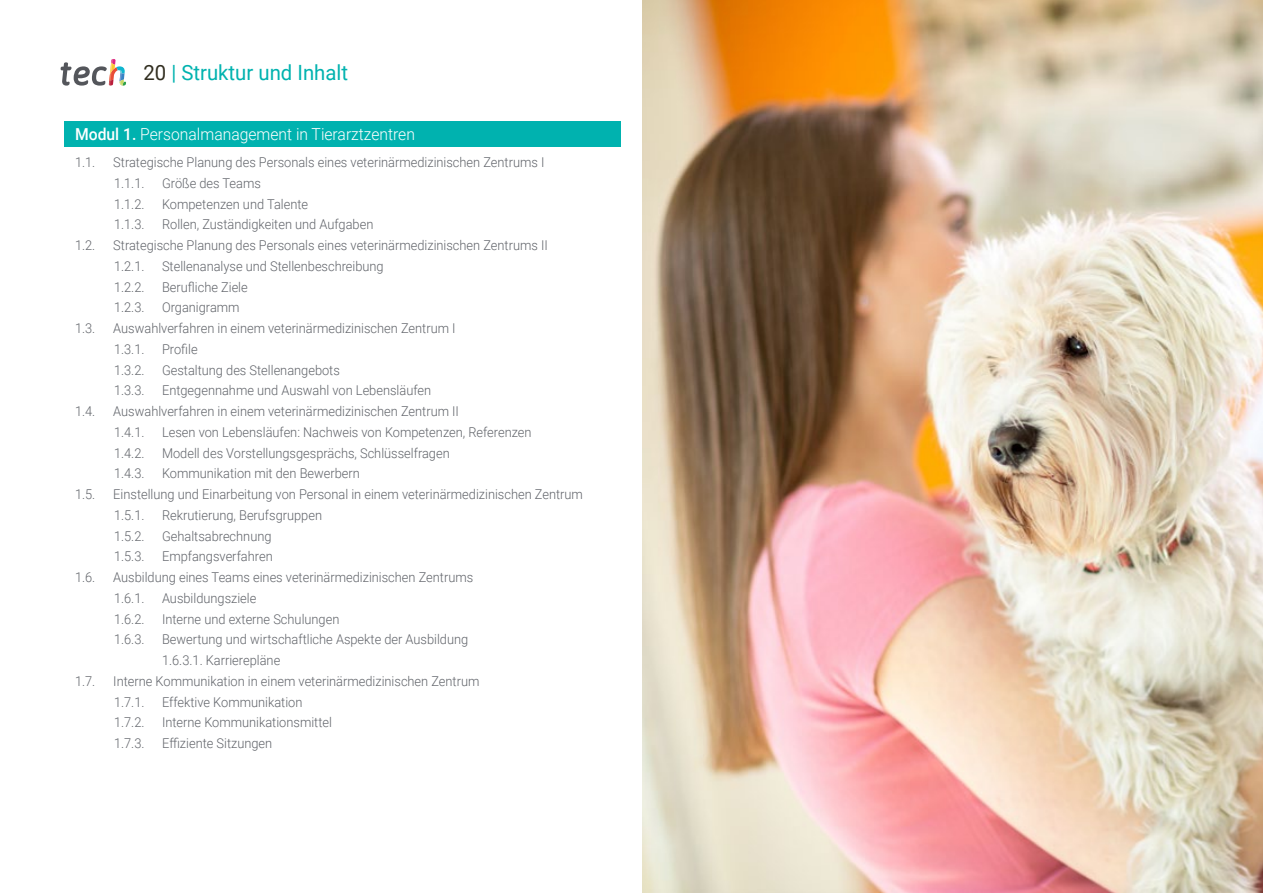
<style>
.page{position:relative;width:1263px;height:893px;background:#fff}
.page>*{position:absolute;margin:0;border:0;box-sizing:border-box;transform-origin:0 0}
.t1{font:21px "Roboto";color:#00b2af}
.t2{font:300 16.5px "Roboto";color:#fff;scale:.95 1}
.t3{font:300 13.5px/20.7px "Roboto";color:#61646a;scale:.95 1}
.s1{color:#312e20}
.s2{font-weight:500}
</style>
<div class="page">
<div style="left:64px;top:121px;width:557px;height:25px;background:#00b2af"></div>
<svg style="left:61px;top:59px;width:65px;height:27px"></svg>
<img style="left:642px;top:0;width:621px;height:893px">
<h1 class="t1" style="left:144px;top:57px;width:206px"><span class="s1">20</span> | Struktur und Inhalt</h1>
<p class="t2" style="left:75px;top:123px;width:359px"><span class="s2">Modul 1.</span> Personalmanagement in Tierarztzentren</p>
<p class="t3" style="left:75px;top:151px;width:23px">1.1.</p>
<p class="t3" style="left:113px;top:151px;width:455px">Strategische Planung des Personals eines veterinärmedizinischen Zentrums I<br>1.1.1.</p>
<p class="t3" style="left:162px;top:172px;width:106px">Größe des Teams</p>
<p class="t3" style="left:114px;top:193px;width:34px">1.1.2.</p>
<p class="t3" style="left:162px;top:193px;width:155px">Kompetenzen und Talente</p>
<p class="t3" style="left:114px;top:214px;width:34px">1.1.3.</p>
<p class="t3" style="left:162px;top:214px;width:224px">Rollen, Zuständigkeiten und Aufgaben</p>
<p class="t3" style="left:75px;top:234px;width:23px">1.2.</p>
<p class="t3" style="left:113px;top:234px;width:459px">Strategische Planung des Personals eines veterinärmedizinischen Zentrums II<br>1.2.1.</p>
<p class="t3" style="left:162px;top:255px;width:235px">Stellenanalyse und Stellenbeschreibung</p>
<p class="t3" style="left:114px;top:276px;width:34px">1.2.2.</p>
<p class="t3" style="left:162px;top:276px;width:92px">Berufliche Ziele</p>
<p class="t3" style="left:114px;top:297px;width:34px">1.2.3.</p>
<p class="t3" style="left:162px;top:297px;width:83px">Organigramm</p>
<p class="t3" style="left:75px;top:317px;width:23px">1.3.</p>
<p class="t3" style="left:113px;top:317px;width:362px">Auswahlverfahren in einem veterinärmedizinischen Zentrum I<br>1.3.1.</p>
<p class="t3" style="left:162px;top:338px;width:39px">Profile</p>
<p class="t3" style="left:114px;top:359px;width:34px">1.3.2.</p>
<p class="t3" style="left:162px;top:359px;width:189px">Gestaltung des Stellenangebots</p>
<p class="t3" style="left:114px;top:380px;width:34px">1.3.3.</p>
<p class="t3" style="left:162px;top:380px;width:285px">Entgegennahme und Auswahl von Lebensläufen</p>
<p class="t3" style="left:75px;top:400px;width:23px">1.4.</p>
<p class="t3" style="left:113px;top:400px;width:365px">Auswahlverfahren in einem veterinärmedizinischen Zentrum II<br>1.4.1.</p>
<p class="t3" style="left:162px;top:421px;width:390px">Lesen von Lebensläufen: Nachweis von Kompetenzen, Referenzen</p>
<p class="t3" style="left:114px;top:442px;width:34px">1.4.2.</p>
<p class="t3" style="left:162px;top:442px;width:304px">Modell des Vorstellungsgesprächs, Schlüsselfragen</p>
<p class="t3" style="left:114px;top:463px;width:34px">1.4.3.</p>
<p class="t3" style="left:162px;top:463px;width:210px">Kommunikation mit den Bewerbern</p>
<p class="t3" style="left:75px;top:483px;width:23px">1.5.</p>
<p class="t3" style="left:113px;top:483px;width:496px">Einstellung und Einarbeitung von Personal in einem veterinärmedizinischen Zentrum<br>1.5.1.</p>
<p class="t3" style="left:162px;top:504px;width:170px">Rekrutierung, Berufsgruppen</p>
<p class="t3" style="left:114px;top:525px;width:34px">1.5.2.</p>
<p class="t3" style="left:162px;top:525px;width:117px">Gehaltsabrechnung</p>
<p class="t3" style="left:114px;top:546px;width:34px">1.5.3.</p>
<p class="t3" style="left:162px;top:546px;width:118px">Empfangsverfahren</p>
<p class="t3" style="left:75px;top:566px;width:23px">1.6.</p>
<p class="t3" style="left:113px;top:566px;width:380px">Ausbildung eines Teams eines veterinärmedizinischen Zentrums<br>1.6.1.</p>
<p class="t3" style="left:162px;top:587px;width:101px">Ausbildungsziele</p>
<p class="t3" style="left:114px;top:608px;width:34px">1.6.2.</p>
<p class="t3" style="left:162px;top:608px;width:188px">Interne und externe Schulungen</p>
<p class="t3" style="left:114px;top:629px;width:34px">1.6.3.</p>
<p class="t3" style="left:162px;top:629px;width:324px">Bewertung und wirtschaftliche Aspekte der Ausbildung<br>1.6.3.1. Karrierepläne</p>
<p class="t3" style="left:75px;top:670px;width:23px">1.7.</p>
<p class="t3" style="left:113px;top:670px;width:387px">Interne Kommunikation in einem veterinärmedizinischen Zentrum<br>1.7.1.</p>
<p class="t3" style="left:162px;top:691px;width:149px">Effektive Kommunikation</p>
<p class="t3" style="left:114px;top:712px;width:34px">1.7.2.</p>
<p class="t3" style="left:162px;top:712px;width:180px">Interne Kommunikationsmittel</p>
<p class="t3" style="left:114px;top:732px;width:34px">1.7.3.</p>
<p class="t3" style="left:162px;top:732px;width:118px">Effiziente Sitzungen</p>
</div>
